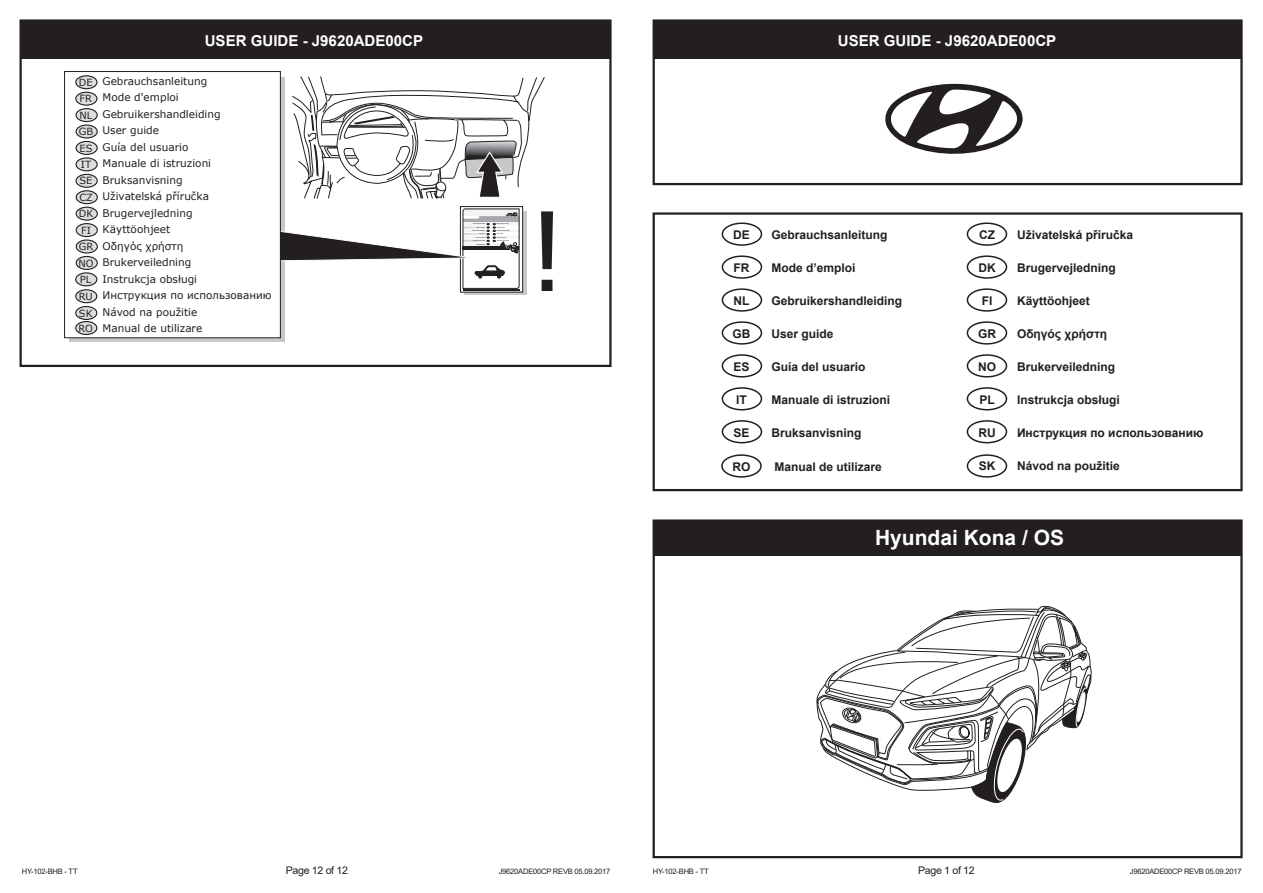
<style>
.page{position:relative;width:1263px;height:893px;background:#fff}
.page>*{position:absolute;margin:0;border:0;box-sizing:border-box;transform-origin:0 0}
.t1{font:109.5px "Verdana";color:#231f20}
.t2{font:700 21px "Arial";color:#fff}
.t3{font:700 15px "Arial";color:#fff}
.t4{font:700 12px "Arial";color:#231f20}
.t5{font:10.5px/16.5px "Verdana";color:#231f20}
.t6{font:10.5px "Arial";letter-spacing:-.03em;color:#231f20}
.t7{font:9.9px/16.5px "Verdana";color:#231f20}
.t8{font:7.5px "Arial";letter-spacing:-.03em;color:#231f20}
</style>
<div class="page">
<svg style="left:464px;top:211px;width:62px;height:84px"></svg>
<div style="left:652px;top:519px;width:591px;height:339px;border:2px solid #231f20"></div>
<svg style="left:652px;top:19px;width:591px;height:473px"></svg>
<div style="left:654px;top:20px;width:587px;height:39px;background:#231f20"></div>
<svg style="left:883px;top:83px;width:141px;height:74px"></svg>
<div style="left:21px;top:20px;width:589px;height:39px;background:#231f20"></div>
<div style="left:20px;top:19px;width:592px;height:348px;border:2px solid #231f20"></div>
<hr style="left:463px;top:289px;width:56px;height:2px;background:#231f20">
<svg style="left:269px;top:19px;width:276px;height:270px"></svg>
<div style="left:64px;top:71px;width:217px;height:267px;border:1px solid #231f20"></div>
<div style="left:76px;top:76px;width:21px;height:13px;background:#dcdddf;border-radius:50%"></div>
<div style="left:75px;top:75px;width:22px;height:14px;border:1px solid #231f20;border-radius:50%"></div>
<div style="left:76px;top:92px;width:21px;height:13px;background:#dcdddf;border-radius:50%"></div>
<div style="left:75px;top:92px;width:22px;height:14px;border:1px solid #231f20;border-radius:50%"></div>
<div style="left:76px;top:109px;width:21px;height:13px;background:#dcdddf;border-radius:50%"></div>
<div style="left:76px;top:108px;width:22px;height:14px;border:1px solid #231f20;border-radius:50%"></div>
<div style="left:76px;top:125px;width:21px;height:13px;background:#dcdddf;border-radius:50%"></div>
<div style="left:76px;top:125px;width:22px;height:14px;border:1px solid #231f20;border-radius:50%"></div>
<div style="left:76px;top:141px;width:21px;height:13px;background:#dcdddf;border-radius:50%"></div>
<div style="left:76px;top:141px;width:22px;height:14px;border:1px solid #231f20;border-radius:50%"></div>
<div style="left:76px;top:158px;width:21px;height:13px;background:#dcdddf;border-radius:50%"></div>
<div style="left:76px;top:157px;width:22px;height:14px;border:1px solid #231f20;border-radius:50%"></div>
<div style="left:76px;top:174px;width:21px;height:13px;background:#dcdddf;border-radius:50%"></div>
<div style="left:76px;top:174px;width:22px;height:14px;border:1px solid #231f20;border-radius:50%"></div>
<div style="left:76px;top:191px;width:21px;height:13px;background:#dcdddf;border-radius:50%"></div>
<div style="left:76px;top:190px;width:22px;height:14px;border:1px solid #231f20;border-radius:50%"></div>
<div style="left:76px;top:207px;width:21px;height:13px;background:#dcdddf;border-radius:50%"></div>
<div style="left:76px;top:207px;width:22px;height:14px;border:1px solid #231f20;border-radius:50%"></div>
<div style="left:76px;top:224px;width:21px;height:13px;background:#dcdddf;border-radius:50%"></div>
<div style="left:76px;top:223px;width:22px;height:14px;border:1px solid #231f20;border-radius:50%"></div>
<div style="left:76px;top:240px;width:21px;height:13px;background:#dcdddf;border-radius:50%"></div>
<div style="left:76px;top:239px;width:22px;height:15px;border:1px solid #231f20;border-radius:50%"></div>
<div style="left:76px;top:256px;width:21px;height:13px;background:#dcdddf;border-radius:50%"></div>
<div style="left:76px;top:256px;width:22px;height:14px;border:1px solid #231f20;border-radius:50%"></div>
<div style="left:76px;top:273px;width:21px;height:13px;background:#dcdddf;border-radius:50%"></div>
<div style="left:75px;top:272px;width:22px;height:14px;border:1px solid #231f20;border-radius:50%"></div>
<div style="left:76px;top:290px;width:21px;height:13px;background:#dcdddf;border-radius:50%"></div>
<div style="left:75px;top:289px;width:22px;height:14px;border:1px solid #231f20;border-radius:50%"></div>
<div style="left:76px;top:307px;width:21px;height:12px;background:#dcdddf;border-radius:50%"></div>
<div style="left:75px;top:306px;width:22px;height:14px;border:1px solid #231f20;border-radius:50%"></div>
<div style="left:76px;top:322px;width:21px;height:12px;background:#dcdddf;border-radius:50%"></div>
<div style="left:75px;top:321px;width:22px;height:14px;border:1px solid #231f20;border-radius:50%"></div>
<svg style="left:721px;top:222px;width:42px;height:222px"></svg>
<div style="left:721px;top:454px;width:41px;height:24px;border:2px solid #231f20;border-radius:50%"></div>
<svg style="left:966px;top:222px;width:42px;height:256px"></svg>
<div style="left:654px;top:521px;width:587px;height:35px;background:#231f20"></div>
<svg style="left:817px;top:606px;width:273px;height:197px"></svg>
<p class="t3" style="left:205px;top:35px;width:220px">USER GUIDE - J9620ADE00CP</p>
<p class="t3" style="left:838px;top:35px;width:220px">USER GUIDE - J9620ADE00CP</p>
<p class="t7" style="left:79px;top:74px;width:17px">DE<br>FR<br>NL<br>GB<br>ES<br>IT<br>SE<br>CZ<br>DK<br>FI<br>GR<br>NO<br>PL<br>RU<br>SK</p>
<p class="t7" style="left:78px;top:320px;width:16px">RO</p>
<p class="t5" style="left:103px;top:73px;width:171px">Gebrauchsanleitung<br>Mode d'emploi<br>Gebruikershandleiding<br>User guide<br>Guía del usuario<br>Manuale di istruzioni<br>Bruksanvisning<br>Uživatelská příručka<br>Brugervejledning<br>Käyttˆohjeet<br>Οδηγός χρήστη<br>Brukerveiledning<br>Instrukcja obsługi<br>Инструкция по использованию<br>Návod na použitie<br>Manual de utilizare</p>
<p class="t1" style="left:525px;top:186px;width:45px">!</p>
<p class="t4" style="left:733px;top:230px;width:18px">DE</p>
<p class="t4" style="left:733px;top:263px;width:17px">FR</p>
<p class="t4" style="left:733px;top:296px;width:17px">NL</p>
<p class="t4" style="left:732px;top:329px;width:19px">GB</p>
<p class="t4" style="left:733px;top:362px;width:18px">ES</p>
<p class="t4" style="left:736px;top:395px;width:12px">IT</p>
<p class="t4" style="left:733px;top:428px;width:18px">SE</p>
<p class="t4" style="left:732px;top:462px;width:19px">RO</p>
<p class="t4" style="left:1017px;top:226px;width:118px">Uživatelská příručka</p>
<p class="t4" style="left:771px;top:230px;width:118px">Gebrauchsanleitung</p>
<p class="t4" style="left:979px;top:230px;width:17px">CZ</p>
<p class="t4" style="left:978px;top:263px;width:19px">DK</p>
<p class="t4" style="left:982px;top:296px;width:12px">FI</p>
<p class="t4" style="left:978px;top:329px;width:19px">GR</p>
<p class="t4" style="left:978px;top:362px;width:19px">NO</p>
<p class="t4" style="left:979px;top:395px;width:17px">PL</p>
<p class="t4" style="left:978px;top:428px;width:19px">RU</p>
<p class="t4" style="left:979px;top:461px;width:18px">SK</p>
<p class="t4" style="left:771px;top:263px;width:86px">Mode d’emploi</p>
<p class="t4" style="left:1017px;top:263px;width:100px">Brugervejledning</p>
<p class="t4" style="left:771px;top:296px;width:132px">Gebruikershandleiding</p>
<p class="t4" style="left:1017px;top:296px;width:74px">Käyttˆohjeet</p>
<p class="t4" style="left:771px;top:329px;width:64px">User guide</p>
<p class="t4" style="left:1017px;top:325px;width:92px">Οδηγός χρήστη</p>
<p class="t4" style="left:771px;top:362px;width:96px">Guía del usuario</p>
<p class="t4" style="left:1017px;top:362px;width:100px">Brukerveiledning</p>
<p class="t4" style="left:771px;top:395px;width:120px">Manuale di istruzioni</p>
<p class="t4" style="left:1017px;top:391px;width:104px">Instrukcja obsługi</p>
<p class="t4" style="left:771px;top:428px;width:92px">Bruksanvisning</p>
<p class="t4" style="left:1017px;top:424px;width:188px">Инструкция по использованию</p>
<p class="t4" style="left:774px;top:462px;width:109px">Manual de utilizare</p>
<p class="t4" style="left:1017px;top:457px;width:104px">Návod na použitie</p>
<p class="t2" style="left:875px;top:529px;width:191px">Hyundai Kona / OS</p>
<p class="t8" style="left:22px;top:868px;width:57px">HY-102-BHB - TT</p>
<p class="t6" style="left:286px;top:866px;width:64px">Page 12 of 12</p>
<p class="t8" style="left:499px;top:868px;width:113px">J9620ADE00CP REVB 05.09.2017</p>
<p class="t8" style="left:653px;top:868px;width:57px">HY-102-BHB - TT</p>
<p class="t6" style="left:918px;top:866px;width:58px">Page 1 of 12</p>
<p class="t8" style="left:1130px;top:868px;width:113px">J9620ADE00CP REVB 05.09.2017</p>
</div>
